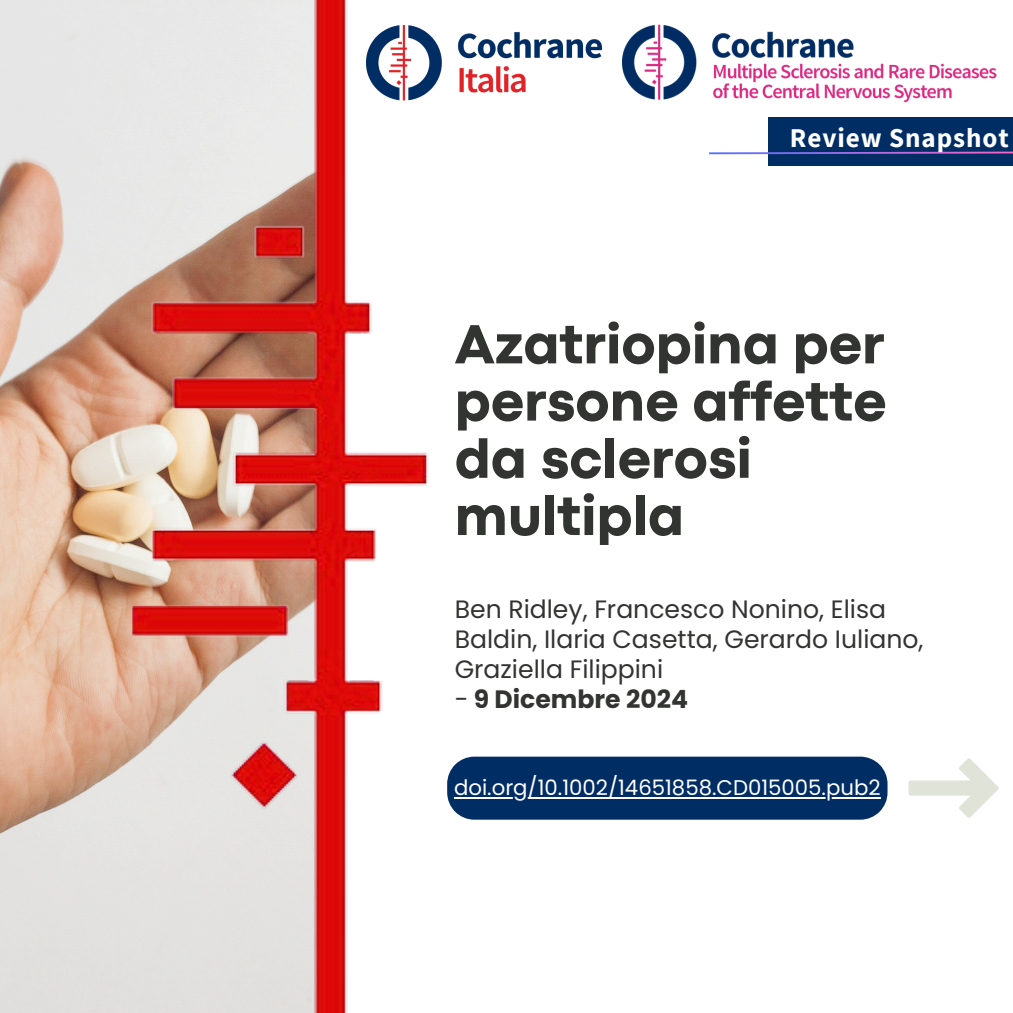
<style>
.page{position:relative;width:1013px;height:1013px;background:#fff}
.page>*{position:absolute;margin:0;border:0;box-sizing:border-box;transform-origin:0 0}
.t1{font:800 57.5px/57.2px "Codec Pro";color:#323432}
.t2{font:700 27.12px "Source Sans Pro";letter-spacing:.035em;color:#fefeff}
.t3{font:25.12px/30px "Poppins";color:#323432}
.t4{font:700 25.12px "Poppins";color:#323432}
.t5{font:21.25px "Poppins";color:#fff}
.s1{font-weight:400}
</style>
<div class="page">
<svg style="left:908px;top:758px;width:90px;height:59px"></svg>
<img style="left:0;top:0;width:101px;height:1012px">
<div style="left:481px;top:756px;width:406px;height:63px;background:#002d64"></div>
<hr style="left:454px;top:797px;width:426px;height:1px;background:#fff">
<img style="left:481px;top:32px;width:120px;height:61px">
<div style="left:768px;top:117px;width:244px;height:48px;background:#002d64"></div>
<img style="left:622px;top:24px;width:375px;height:79px">
<svg style="left:709px;top:151px;width:303px;height:4px"></svg>
<img style="left:101px;top:0;width:380px;height:1012px">
<h2 class="t2" style="left:790px;top:120px;width:220px">Review Snapshot</h2>
<p class="t1" style="left:455px;top:320px;width:433px">Azatriopina per persone affette da sclerosi multipla</p>
<p class="t3" style="left:455px;top:594px;width:470px">Ben Ridley, Francesco Nonino, Elisa<br>Baldin, Ilaria Casetta, Gerardo Iuliano,<br>Graziella Filippini</p>
<p class="t4" style="left:455px;top:681px;width:235px"><span class="s1">-</span> 9 Dicembre 2024</p>
<p class="t5" style="left:454px;top:772px;width:428px">doi.org/10.1002/14651858.CD015005.pub2</p>
</div>
